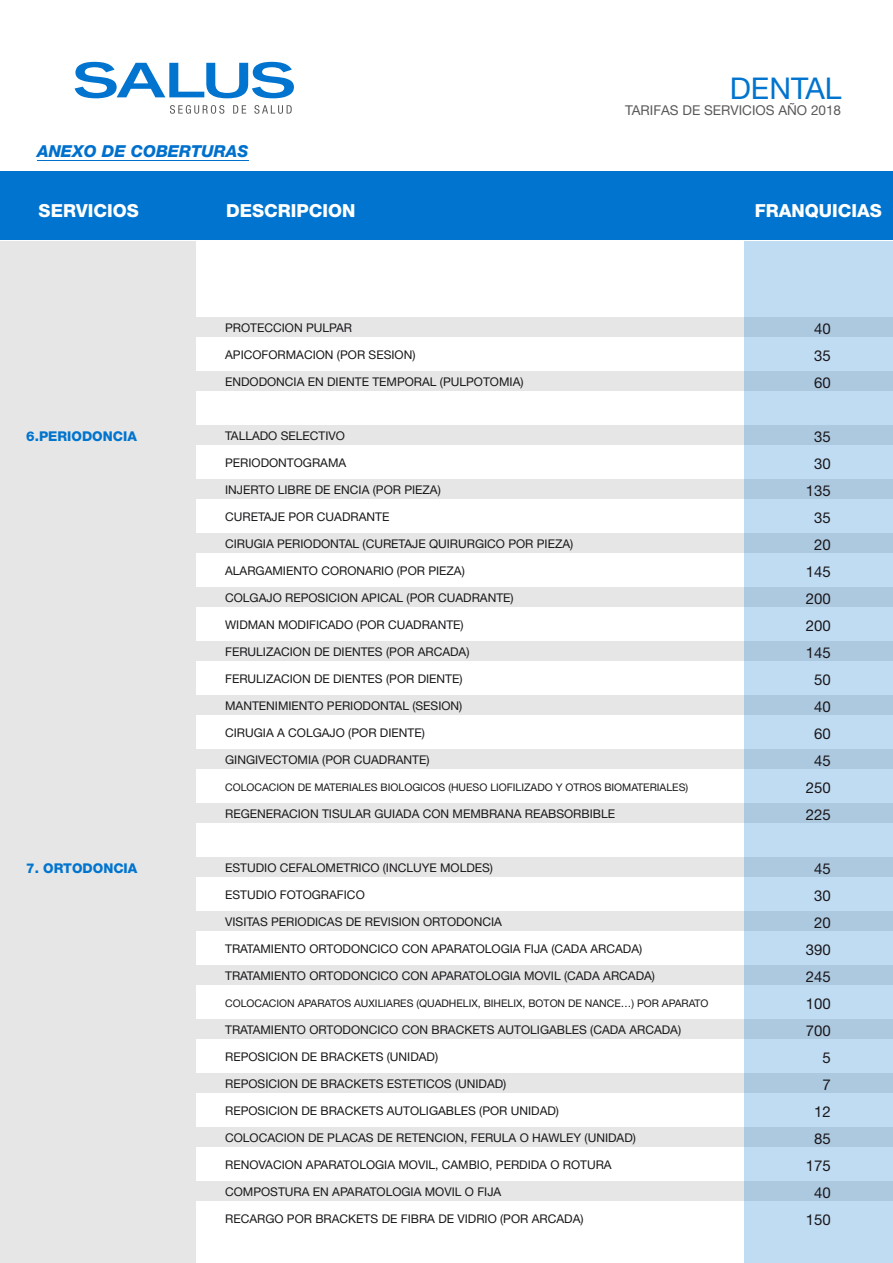
<style>
.page{position:relative;width:893px;height:1263px;background:#fff}
.page>*{position:absolute;margin:0;border:0;box-sizing:border-box;transform-origin:0 0}
.t1{font:30px "Helvetica Neue LT Std";color:#0074ce}
.t2{font:800 18px "Helvetica Neue LT Std";color:#fff}
.t3{font:italic 800 16.5px "Helvetica Neue LT Std";color:#0070cd}
.t4{font:15px/27px "Helvetica Neue LT Std";color:#1a171b;text-align:justify}
.t5{font:13.5px "Helvetica Neue LT Std";color:#59595c}
.t6{font:800 13.5px "Helvetica Neue LT Std";color:#0074ce}
.t7{font:12px "Helvetica Neue LT Std";color:#1a171b}
.t8{font:10.5px "Helvetica Neue LT Std";color:#1a171b}
</style>
<div class="page">
<div style="left:0;top:318px;width:892px;height:19px;background:#e6e6e6"></div>
<div style="left:0;top:372px;width:892px;height:19px;background:#e6e6e6"></div>
<div style="left:0;top:426px;width:892px;height:19px;background:#e6e6e6"></div>
<div style="left:0;top:480px;width:892px;height:19px;background:#e6e6e6"></div>
<div style="left:0;top:534px;width:892px;height:19px;background:#e6e6e6"></div>
<div style="left:0;top:588px;width:892px;height:19px;background:#e6e6e6"></div>
<div style="left:0;top:642px;width:892px;height:19px;background:#e6e6e6"></div>
<div style="left:0;top:696px;width:892px;height:19px;background:#e6e6e6"></div>
<div style="left:0;top:750px;width:892px;height:19px;background:#e6e6e6"></div>
<div style="left:0;top:804px;width:892px;height:19px;background:#e6e6e6"></div>
<div style="left:0;top:858px;width:892px;height:19px;background:#e6e6e6"></div>
<div style="left:0;top:912px;width:892px;height:19px;background:#e6e6e6"></div>
<div style="left:0;top:966px;width:892px;height:19px;background:#e6e6e6"></div>
<div style="left:0;top:1020px;width:892px;height:19px;background:#e6e6e6"></div>
<div style="left:0;top:1074px;width:892px;height:19px;background:#e6e6e6"></div>
<div style="left:0;top:1128px;width:892px;height:19px;background:#e6e6e6"></div>
<div style="left:0;top:1182px;width:892px;height:19px;background:#e6e6e6"></div>
<div style="left:0;top:171px;width:892px;height:69px;background:#0074ce"></div>
<div style="left:0;top:242px;width:195px;height:1021px;background:#e6e6e6"></div>
<svg style="left:170px;top:105px;width:54px;height:9px"></svg>
<svg style="left:233px;top:105px;width:13px;height:9px"></svg>
<svg style="left:254px;top:105px;width:38px;height:9px"></svg>
<svg style="left:75px;top:62px;width:219px;height:36px"></svg>
<div style="left:744px;top:242px;width:148px;height:1021px;background:linear-gradient(to right,#bad6ec,#bad6ec)"></div>
<hr style="left:37px;top:160px;width:211px;height:1px;background:#0070cd">
<h3 class="t3" style="left:37px;top:141px;width:213px">ANEXO DE COBERTURAS</h3>
<h1 class="t1" style="left:729px;top:70px;width:113px">DENTAL</h1>
<p class="t5" style="left:625px;top:102px;width:217px">TARIFAS DE SERVICIOS AÑO 2018</p>
<h2 class="t2" style="left:39px;top:200px;width:102px">SERVICIOS</h2>
<h2 class="t2" style="left:226px;top:200px;width:131px">DESCRIPCION</h2>
<h2 class="t2" style="left:754px;top:200px;width:129px">FRANQUICIAS</h2>
<p class="t6" style="left:26px;top:428px;width:112px">6.PERIODONCIA</p>
<p class="t6" style="left:26px;top:860px;width:113px">7. ORTODONCIA</p>
<p class="t7" style="left:225px;top:320px;width:128px">PROTECCION PULPAR</p>
<p class="t7" style="left:225px;top:347px;width:192px">APICOFORMACION (POR SESION)</p>
<p class="t7" style="left:225px;top:374px;width:300px">ENDODONCIA EN DIENTE TEMPORAL (PULPOTOMIA)</p>
<p class="t7" style="left:225px;top:428px;width:121px">TALLADO SELECTIVO</p>
<p class="t7" style="left:225px;top:455px;width:123px">PERIODONTOGRAMA</p>
<p class="t7" style="left:225px;top:482px;width:217px">INJERTO LIBRE DE ENCIA (POR PIEZA)</p>
<p class="t7" style="left:225px;top:509px;width:166px">CURETAJE POR CUADRANTE</p>
<p class="t7" style="left:225px;top:536px;width:350px">CIRUGIA PERIODONTAL (CURETAJE QUIRURGICO POR PIEZA)</p>
<p class="t7" style="left:225px;top:563px;width:241px">ALARGAMIENTO CORONARIO (POR PIEZA)</p>
<p class="t7" style="left:225px;top:590px;width:290px">COLGAJO REPOSICION APICAL (POR CUADRANTE)</p>
<p class="t7" style="left:225px;top:617px;width:240px">WIDMAN MODIFICADO (POR CUADRANTE)</p>
<p class="t7" style="left:225px;top:644px;width:246px">FERULIZACION DE DIENTES (POR ARCADA)</p>
<p class="t7" style="left:225px;top:671px;width:239px">FERULIZACION DE DIENTES (POR DIENTE)</p>
<p class="t7" style="left:225px;top:698px;width:239px">MANTENIMIENTO PERIODONTAL (SESION)</p>
<p class="t7" style="left:225px;top:725px;width:201px">CIRUGIA A COLGAJO (POR DIENTE)</p>
<p class="t7" style="left:225px;top:752px;width:206px">GINGIVECTOMIA (POR CUADRANTE)</p>
<p class="t8" style="left:225px;top:781px;width:464px">COLOCACION DE MATERIALES BIOLOGICOS (HUESO LIOFILIZADO Y OTROS BIOMATERIALES)</p>
<p class="t7" style="left:225px;top:806px;width:391px">REGENERACION TISULAR GUIADA CON MEMBRANA REABSORBIBLE</p>
<p class="t7" style="left:225px;top:860px;width:269px">ESTUDIO CEFALOMETRICO (INCLUYE MOLDES)</p>
<p class="t7" style="left:225px;top:887px;width:141px">ESTUDIO FOTOGRAFICO</p>
<p class="t7" style="left:225px;top:914px;width:278px">VISITAS PERIODICAS DE REVISION ORTODONCIA</p>
<p class="t7" style="left:225px;top:941px;width:418px">TRATAMIENTO ORTODONCICO CON APARATOLOGIA FIJA (CADA ARCADA)</p>
<p class="t7" style="left:225px;top:968px;width:431px">TRATAMIENTO ORTODONCICO CON APARATOLOGIA MOVIL (CADA ARCADA)</p>
<p class="t8" style="left:225px;top:997px;width:485px">COLOCACION APARATOS AUXILIARES (QUADHELIX, BIHELIX, BOTON DE NANCE…) POR APARATO</p>
<p class="t7" style="left:225px;top:1022px;width:457px">TRATAMIENTO ORTODONCICO CON BRACKETS AUTOLIGABLES (CADA ARCADA)</p>
<p class="t7" style="left:225px;top:1049px;width:214px">REPOSICION DE BRACKETS (UNIDAD)</p>
<p class="t7" style="left:225px;top:1076px;width:283px">REPOSICION DE BRACKETS ESTETICOS (UNIDAD)</p>
<p class="t7" style="left:225px;top:1103px;width:335px">REPOSICION DE BRACKETS AUTOLIGABLES (POR UNIDAD)</p>
<p class="t7" style="left:225px;top:1130px;width:412px">COLOCACION DE PLACAS DE RETENCION, FERULA O HAWLEY (UNIDAD)</p>
<p class="t7" style="left:225px;top:1157px;width:388px">RENOVACION APARATOLOGIA MOVIL, CAMBIO, PERDIDA O ROTURA</p>
<p class="t7" style="left:225px;top:1184px;width:278px">COMPOSTURA EN APARATOLOGIA MOVIL O FIJA</p>
<p class="t7" style="left:225px;top:1211px;width:360px">RECARGO POR BRACKETS DE FIBRA DE VIDRIO (POR ARCADA)</p>
<p class="t4" style="left:814px;top:315px;width:18px">40<br>35<br>60</p>
<p class="t4" style="left:805px;top:423px;width:27px;text-align:center">35<br>30<br>135<br>35<br>20<br>145<br>200<br>200<br>145<br>50<br>40<br>60<br>45<br>250<br>225</p>
<p class="t4" style="left:805px;top:855px;width:27px;text-align:right">45<br>30<br>20<br>390<br>245<br>100<br>700<br>5<br>7<br>12<br>85<br>175<br>40<br>150</p>
</div>
